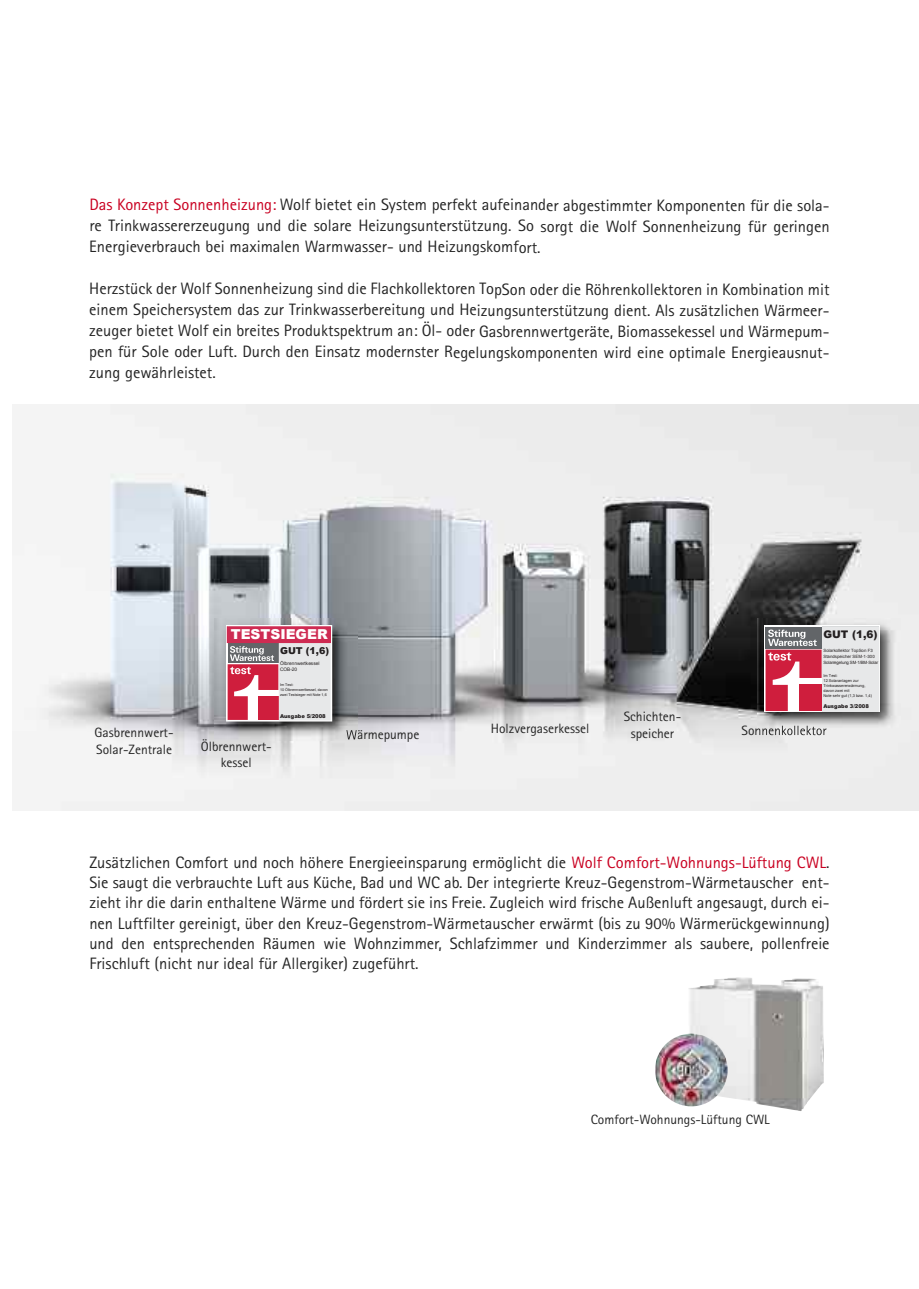
<style>
.page{position:relative;width:919px;height:1289px;background:#fff}
.page>*{position:absolute;margin:0;border:0;box-sizing:border-box;transform-origin:0 0}
.t1{font:16.5px/20.2px "Rotis Sans Serif";color:#252525;text-align:justify}
.t2{font:900 13.65px "Arial";color:#fff}
.t3{font:13.5px/16.5px "Rotis Sans Serif";color:#252525;text-align:center}
.t4{font:900 10.5px "Arial";color:#231f20}
.t5{font:900 9.45px "Arial";color:#231f20}
.t6{font:900 5.25px "Arial";color:#231f20}
.t7{font:4.8px/6px "Arial";color:#231f20}
.t8{font:4.35px/5.8px "Arial";color:#231f20}
.t9{font:3.9px/5.1px "Arial";color:#231f20}
.t10{font:3.75px/4.8px "Arial";color:#231f20}
.s1{color:#c90021}
</style>
<div class="page">
<img style="left:688px;top:977px;width:135px;height:134px">
<img style="left:690px;top:1033px;width:21px;height:6px">
<img style="left:13px;top:404px;width:905px;height:406px">
<img style="left:215px;top:618px;width:142px;height:122px">
<svg style="left:346px;top:730px;width:11px;height:10px"></svg>
<div style="left:226px;top:625px;width:106px;height:96px;border:1px solid #fff"></div>
<svg style="left:226px;top:642px;width:105px;height:79px"></svg>
<div style="left:227px;top:643px;width:51px;height:20px;background:#626568"></div>
<svg style="left:227px;top:646px;width:51px;height:74px"></svg>
<div style="left:279px;top:643px;width:51px;height:77px;background:#e7e8e9"></div>
<div style="left:279px;top:643px;width:51px;height:77px;border:1px solid #e7e8e9"></div>
<div style="left:227px;top:626px;width:103px;height:16px;background:#ce2b52"></div>
<div style="left:227px;top:626px;width:103px;height:16px;border:1px solid #ce2b52"></div>
<img style="left:757px;top:619px;width:143px;height:117px">
<img style="left:757px;top:725px;width:69px;height:10px">
<div style="left:764px;top:625px;width:116px;height:87px;background:linear-gradient(to bottom,#e7e8e9,#e7e8e9)"></div>
<div style="left:765px;top:627px;width:56px;height:21px;background:#626568"></div>
<svg style="left:765px;top:629px;width:56px;height:82px"></svg>
<div style="left:822px;top:627px;width:56px;height:84px;background:#e7e8e9"></div>
<p class="t1" style="left:89px;top:196px;width:741px;line-height:20.9px"><span class="s1">Das Konzept Sonnenheizung:</span> Wolf bietet ein System perfekt aufeinander abgestimmter Komponenten für die sola&shy;re Trinkwassererzeugung und die solare Heizungsunterstützung. So sorgt die Wolf Sonnenheizung für geringen Energieverbrauch bei maximalen Warmwasser- und Heizungskomfort.</p>
<p class="t1" style="left:89px;top:280px;width:741px;line-height:21px">Herzstück der Wolf Sonnenheizung sind die Flachkollektoren TopSon oder die Röhrenkollektoren in Kombination mit einem Speichersystem das zur Trinkwasserbereitung und Heizungsunterstützung dient. Als zusätzlichen Wärmeer&shy;zeuger bietet Wolf ein breites Produktspektrum an: Öl- oder Gasbrennwertgeräte, Biomassekessel und Wärmepum&shy;pen für Sole oder Luft. Durch den Einsatz modernster Regelungskomponenten wird eine optimale Energieausnut&shy;zung gewährleistet.</p>
<p class="t2" style="left:231px;top:624px;width:98px">TESTSIEGER</p>
<p class="t4" style="left:823px;top:626px;width:56px">GUT (1,6)</p>
<p class="t8" style="left:823px;top:648px;width:56px">Solarkollektor TopSon F3<br>Standspeicher SEM-1-300<br>Solarregelung SM-1/BM-Solar</p>
<p class="t9" style="left:823px;top:673px;width:50px">Im Test:<br>12 Solaranlagen zur<br>Trinkwassererwärmung, davon zwei mit<br>Note sehr gut (1,3 bzw. 1,4)</p>
<p class="t6" style="left:823px;top:702px;width:47px">Ausgabe 3/2008</p>
<p class="t5" style="left:280px;top:643px;width:51px">GUT (1,6)</p>
<p class="t7" style="left:280px;top:660px;width:41px">Ölbrennwertkessel<br>COB-20</p>
<p class="t10" style="left:280px;top:682px;width:49px">Im Test:<br>10 Ölbrennwertkessel, davon zwei Testsieger mit Note 1,6</p>
<p class="t6" style="left:280px;top:712px;width:47px">Ausgabe 5/2008</p>
<p class="t3" style="left:623px;top:709px;width:59px">Schichten-</p>
<p class="t3" style="left:491px;top:721px;width:100px">Holzvergaserkessel</p>
<p class="t3" style="left:95px;top:725px;width:80px">Gasbrennwert-</p>
<p class="t3" style="left:630px;top:726px;width:45px">speicher</p>
<p class="t3" style="left:96px;top:742px;width:77px">Solar-Zentrale</p>
<p class="t3" style="left:201px;top:739px;width:72px">Ölbrennwert&shy;kessel</p>
<p class="t3" style="left:346px;top:728px;width:75px">Wärmepumpe</p>
<p class="t1" style="left:89px;top:853px;width:741px">Zusätzlichen Comfort und noch höhere Energieeinsparung ermöglicht die <span class="s1">Wolf Comfort-Wohnungs-Lüftung CWL</span>.<br>Sie saugt die verbrauchte Luft aus Küche, Bad und WC ab. Der integrierte Kreuz-Gegenstrom-Wärmetauscher ent&shy;zieht ihr die darin enthaltene Wärme und fördert sie ins Freie. Zugleich wird frische Außenluft angesaugt, durch ei&shy;nen Luftfilter gereinigt, über den Kreuz-Gegenstrom-Wärmetauscher erwärmt (bis zu 90% Wärmerückgewinnung) und den entsprechenden Räumen wie Wohnzimmer, Schlafzimmer und Kinderzimmer als saubere, pollenfreie Frischluft (nicht nur ideal für Allergiker) zugeführt.</p>
<p class="t3" style="left:590px;top:1112px;width:180px">Comfort-Wohnungs-Lüftung CWL</p>
</div>
